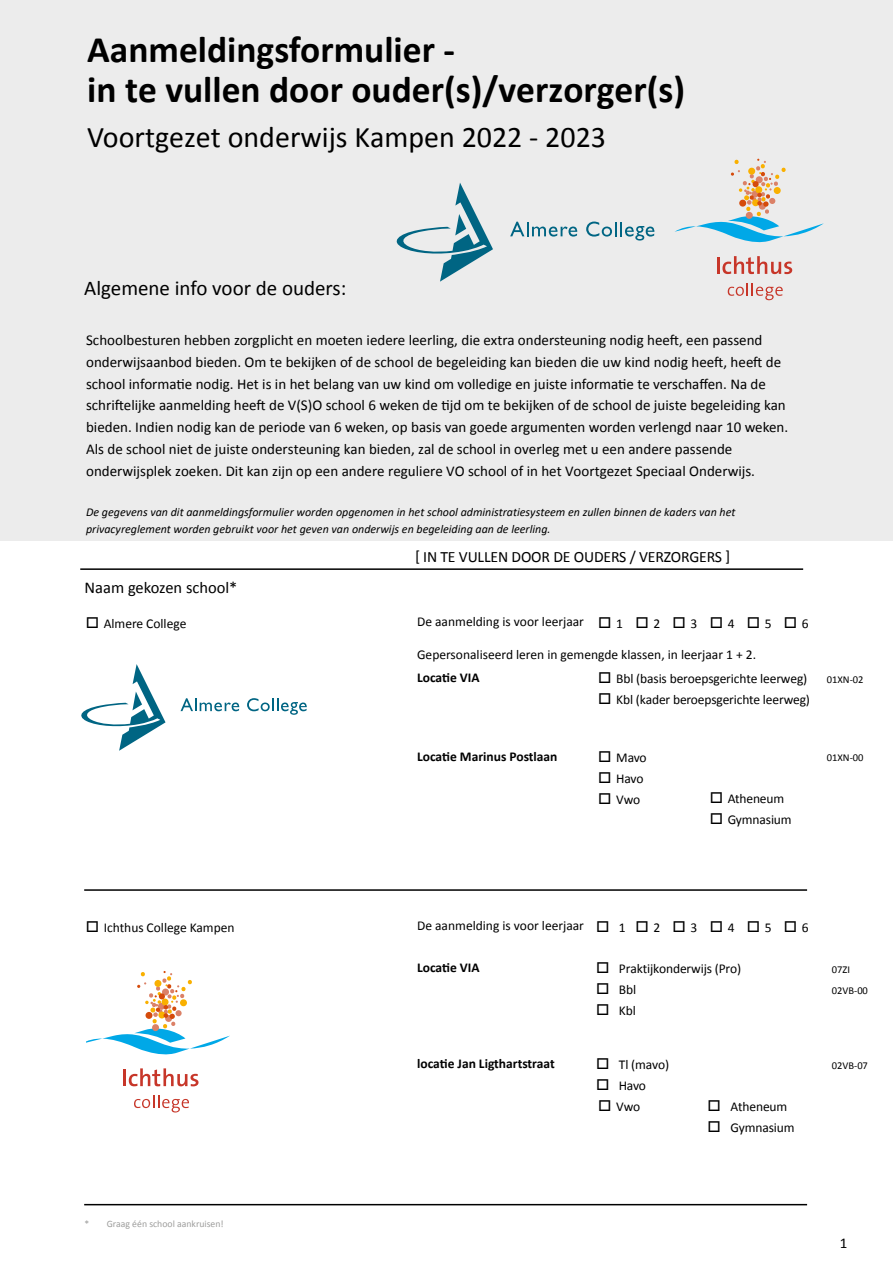
<style>
.page{position:relative;width:893px;height:1263px;background:#fff}
.page>*{position:absolute;margin:0;border:0;box-sizing:border-box;transform-origin:0 0}
.t1{font:700 37.5px/40.5px "Calibri";color:#000}
.t2{font:30px "Calibri";color:#000}
.t3{font:21px "Calibri";color:#000}
.t4{font:16.5px "Calibri";color:#000}
.t5{font:15.75px "Calibri";letter-spacing:-.01em;color:#000}
.t6{font:15px/21.8px "Calibri";color:#000}
.t7{font:13.5px "Calibri";letter-spacing:-.01em;color:#000}
.t8{font:700 13.5px "Calibri";color:#000}
.t9{font:italic 12px/17.4px "Calibri";color:#000}
.t10{font:10.5px "Calibri";color:#000}
.t11{font:9.75px "Calibri";color:#9d9d9c}
</style>
<div class="page">
<div style="left:0;top:0;width:893px;height:541px;background:#ececec"></div>
<svg style="left:510px;top:222px;width:68px;height:15px"></svg>
<svg style="left:586px;top:222px;width:68px;height:19px"></svg>
<svg style="left:397px;top:183px;width:96px;height:99px"></svg>
<svg style="left:181px;top:698px;width:58px;height:13px"></svg>
<svg style="left:247px;top:698px;width:60px;height:17px"></svg>
<svg style="left:81px;top:664px;width:85px;height:87px"></svg>
<hr style="left:717px;top:257px;width:3px;height:17px;background:#c73629">
<svg style="left:722px;top:256px;width:70px;height:18px"></svg>
<svg style="left:728px;top:283px;width:55px;height:17px"></svg>
<svg style="left:675px;top:159px;width:149px;height:84px"></svg>
<hr style="left:123px;top:1070px;width:3px;height:16px;background:#c73629">
<svg style="left:129px;top:1068px;width:70px;height:18px"></svg>
<svg style="left:134px;top:1095px;width:55px;height:17px"></svg>
<svg style="left:86px;top:971px;width:144px;height:84px"></svg>
<hr style="left:80px;top:568px;width:723px;height:2px;background:#000">
<hr style="left:84px;top:889px;width:723px;height:2px;background:#000">
<hr style="left:84px;top:1204px;width:723px;height:1px;background:#000">
<h1 class="t1" style="left:87px;top:27px;width:599px">Aanmeldingsformulier -<br>in te vullen door ouder(s)/verzorger(s)</h1>
<h2 class="t2" style="left:87px;top:118px;width:520px">Voortgezet onderwijs Kampen 2022 - 2023</h2>
<h3 class="t3" style="left:84px;top:275px;width:264px">Algemene info voor de ouders:</h3>
<p class="t6" style="left:86px;top:328px;width:704px">Schoolbesturen hebben zorgplicht en moeten iedere leerling, die extra ondersteuning nodig heeft, een passend onderwijsaanbod bieden. Om te bekijken of de school de begeleiding kan bieden die uw kind nodig heeft, heeft de school informatie nodig. Het is in het belang van uw kind om volledige en juiste informatie te verschaffen. Na de schriftelijke aanmelding heeft de V(S)O school 6 weken de tijd om te bekijken of de school de juiste begeleiding kan bieden. Indien nodig kan de periode van 6 weken, op basis van goede argumenten worden verlengd naar 10 weken.<br>Als de school niet de juiste ondersteuning kan bieden, zal de school in overleg met u een andere passende onderwijsplek zoeken. Dit kan zijn op een andere reguliere VO school of in het Voortgezet Speciaal Onderwijs.</p>
<p class="t9" style="left:86px;top:503px;width:651px">De gegevens van dit aanmeldingsformulier worden opgenomen in het school administratiesysteem en zullen binnen de kaders van het privacyreglement worden gebruikt voor het geven van onderwijs en begeleiding aan de leerling.</p>
<p class="t5" style="left:415px;top:547px;width:316px">[ IN TE VULLEN DOOR DE OUDERS / VERZORGERS ]</p>
<p class="t4" style="left:85px;top:578px;width:154px">Naam gekozen school*</p>
<p class="t7" style="left:86px;top:615px;width:102px">□ Almere College</p>
<p class="t7" style="left:417px;top:613px;width:168px">De aanmelding is voor leerjaar</p>
<p class="t7" style="left:598px;top:615px;width:26px">□ 1</p>
<p class="t7" style="left:710px;top:615px;width:26px">□ 4</p>
<p class="t7" style="left:635px;top:615px;width:26px">□ 2</p>
<p class="t7" style="left:673px;top:615px;width:26px">□ 3</p>
<p class="t7" style="left:747px;top:615px;width:26px">□ 5</p>
<p class="t7" style="left:784px;top:615px;width:26px">□ 6</p>
<p class="t7" style="left:417px;top:646px;width:340px">Gepersonaliseerd leren in gemengde klassen, in leerjaar 1 + 2.</p>
<p class="t8" style="left:417px;top:669px;width:64px">Locatie VIA</p>
<p class="t8" style="left:417px;top:749px;width:142px">Locatie Marinus Postlaan</p>
<p class="t7" style="left:598px;top:671px;width:211px">□ Bbl (basis beroepsgerichte leerweg)</p>
<p class="t7" style="left:598px;top:692px;width:213px">□ Kbl (kader beroepsgerichte leerweg)</p>
<p class="t7" style="left:598px;top:749px;width:50px">□ Mavo</p>
<p class="t7" style="left:598px;top:770px;width:47px">□ Havo</p>
<p class="t7" style="left:598px;top:791px;width:44px">□ Vwo</p>
<p class="t7" style="left:710px;top:790px;width:76px">□ Atheneum</p>
<p class="t7" style="left:710px;top:811px;width:83px">□ Gymnasium</p>
<p class="t10" style="left:827px;top:673px;width:38px">01XN-02</p>
<p class="t10" style="left:827px;top:751px;width:38px">01XN-00</p>
<p class="t7" style="left:86px;top:919px;width:150px">□ Ichthus College Kampen</p>
<p class="t11" style="left:84px;top:1218px;width:141px">* Graag één school aankruisen!</p>
<p class="t7" style="left:417px;top:917px;width:168px">De aanmelding is voor leerjaar</p>
<p class="t8" style="left:417px;top:959px;width:64px">Locatie VIA</p>
<p class="t7" style="left:596px;top:919px;width:31px">□ 1</p>
<p class="t7" style="left:596px;top:960px;width:147px">□ Praktijkonderwijs (Pro)</p>
<p class="t7" style="left:596px;top:981px;width:42px">□ Bbl</p>
<p class="t7" style="left:596px;top:1002px;width:41px">□ Kbl</p>
<p class="t7" style="left:635px;top:919px;width:26px">□ 2</p>
<p class="t7" style="left:673px;top:919px;width:26px">□ 3</p>
<p class="t7" style="left:710px;top:919px;width:26px">□ 4</p>
<p class="t7" style="left:747px;top:919px;width:26px">□ 5</p>
<p class="t7" style="left:784px;top:919px;width:26px">□ 6</p>
<p class="t10" style="left:832px;top:963px;width:20px">07ZI</p>
<p class="t10" style="left:832px;top:984px;width:38px">02VB-00</p>
<p class="t8" style="left:417px;top:1055px;width:139px">locatie Jan Ligthartstraat</p>
<p class="t7" style="left:596px;top:1056px;width:75px">□ Tl (mavo)</p>
<p class="t7" style="left:596px;top:1077px;width:51px">□ Havo</p>
<p class="t10" style="left:832px;top:1059px;width:38px">02VB-07</p>
<p class="t7" style="left:598px;top:1098px;width:44px">□ Vwo</p>
<p class="t7" style="left:708px;top:1098px;width:81px">□ Atheneum</p>
<p class="t7" style="left:708px;top:1119px;width:88px">□ Gymnasium</p>
<p class="t6" style="left:840px;top:1231px;width:9px">1</p>
</div>
